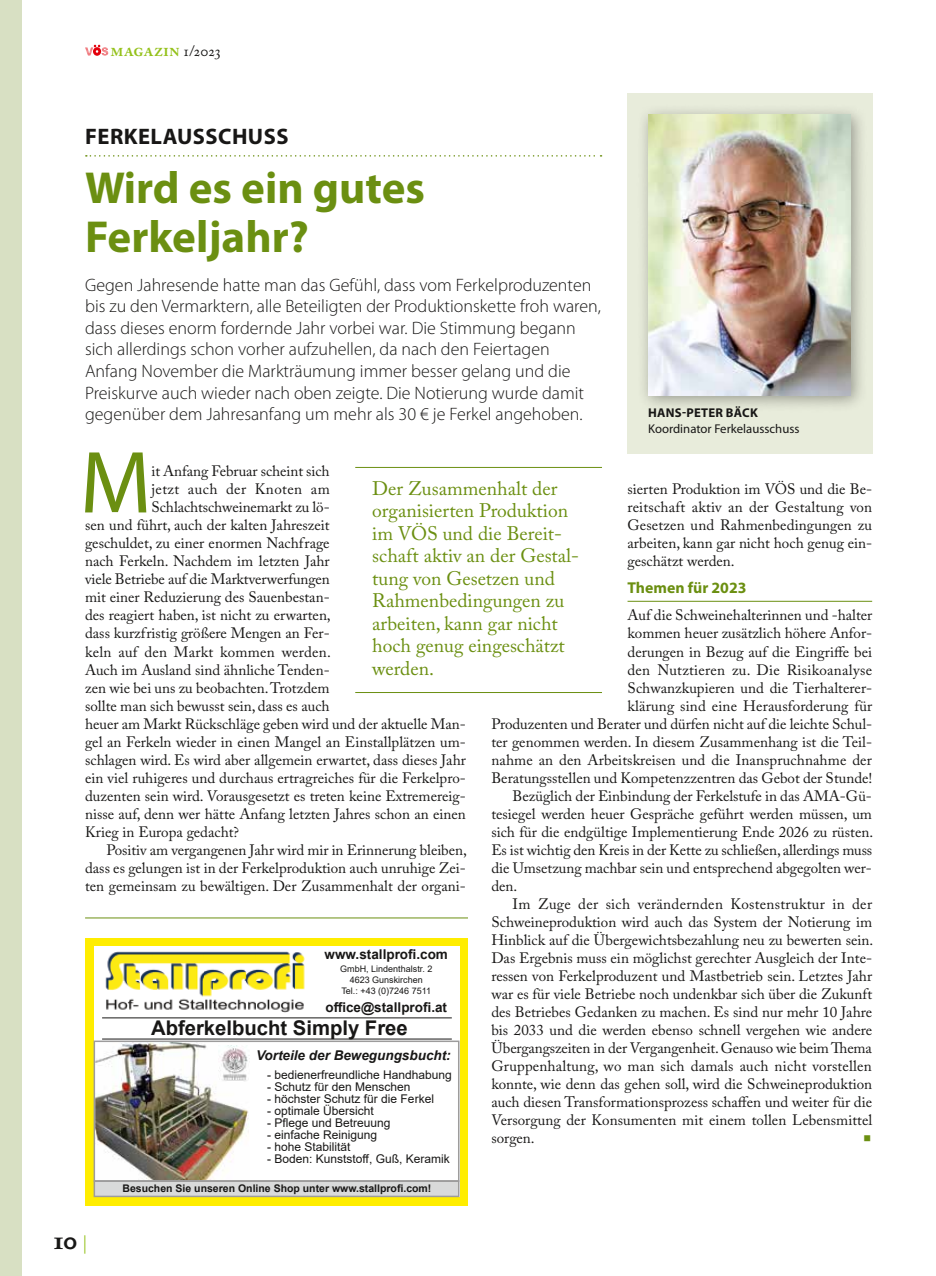
<style>
.page{position:relative;width:936px;height:1276px;background:#fff}
.page>*{position:absolute;margin:0;border:0;box-sizing:border-box;transform-origin:0 0}
.t1{font:88.95px "Myriad Pro";color:#6b8f11}
.t2{font:700 45px/49.5px "Myriad Pro";color:#6b8f11}
.t3{font:700 27px "Adobe Caslon Pro";color:#181716}
.t4{font:700 22.5px "Myriad Pro";letter-spacing:.02em;color:#181716}
.t5{font:700 20.25px "Arial";color:#181716}
.t6{font:19.5px/22.5px "Adobe Caslon Pro";color:#6b8f11}
.t7{font:300 18px/21.6px "Myriad Pro";color:#181716}
.t8{font:600 18px "Adobe Caslon Pro";letter-spacing:.01em;color:#94c11a}
.t9{font:700 15.75px "Myriad Pro";color:#6b8f11}
.t10{font:15px/18px "Adobe Caslon Pro";color:#181716;text-align:justify}
.t11{font:15px "Adobe Caslon Pro";letter-spacing:.02em;color:#181716}
.t12{font:15px "Adobe Caslon Pro";letter-spacing:.025em;color:#181716}
.t13{font:700 13.5px "Arial";color:#181716}
.t14{font:italic 700 13.5px "Arial";color:#181716}
.t15{font:12.75px "Myriad Pro";color:#181716}
.t16{font:700 12.75px "Myriad Pro";letter-spacing:.02em;color:#181716}
.t17{font:12px "Arial";color:#181716}
.t18{font:700 10.5px "Arial";color:#181716}
.t19{font:9px/11.2px "Arial";color:#181716;text-align:center}
.s1{font-weight:400;font-size:15px;color:#181716}
.s2{font-weight:400;font-size:18px;color:#94c11a}
</style>
<div class="page">
<div style="left:0;top:0;width:21px;height:1276px;background:#d8e0c3"></div>
<svg style="left:85px;top:45px;width:23px;height:11px"></svg>
<hr style="left:627px;top:601px;width:245px;height:1px;background:#6b8f11">
<svg style="left:86px;top:155px;width:515px;height:2px"></svg>
<div style="left:85px;top:938px;width:383px;height:267px;background:#ffed00"></div>
<div style="left:94px;top:946px;width:365px;height:251px;background:#fff"></div>
<hr style="left:102px;top:1017px;width:350px;height:1px;background:#181716">
<img style="left:105px;top:951px;width:200px;height:62px">
<hr style="left:102px;top:1038px;width:350px;height:1px;background:#181716">
<img style="left:97px;top:1043px;width:152px;height:135px">
<img style="left:218px;top:1045px;width:32px;height:36px">
<div style="left:94px;top:1181px;width:364px;height:15px;background:#d9dada"></div>
<div style="left:94px;top:1180px;width:365px;height:17px;border:2px solid #9d9c9c"></div>
<div style="left:94px;top:1040px;width:365px;height:141px;border:2px solid #9d9c9c"></div>
<div style="left:626px;top:94px;width:246px;height:360px;background:#e8ecdb"></div>
<div style="left:636px;top:103px;width:232px;height:310px;background:#181716;opacity:.4"></div>
<img style="left:648px;top:115px;width:202px;height:280px">
<hr style="left:355px;top:692px;width:247px;height:1px;background:#6b8f11">
<hr style="left:355px;top:467px;width:247px;height:1px;background:#6b8f11">
<hr style="left:85px;top:917px;width:383px;height:1px;background:#6b8f11">
<p class="t8" style="left:110px;top:39px;width:112px">Magazin <span class="s1">1/2023</span></p>
<h3 class="t4" style="left:85px;top:124px;width:205px">FERKELAUSSCHUSS</h3>
<h2 class="t2" style="left:85px;top:163px;width:341px">Wird es ein gutes<br>Ferkeljahr?</h2>
<p class="t7" style="left:85px;top:274px;width:517px">Gegen Jahresende hatte man das Gefühl, dass vom Ferkelproduzenten bis zu den Vermarktern, alle Beteiligten der Produktionskette froh waren, dass dieses enorm fordernde Jahr vorbei war. Die Stimmung begann sich allerdings schon vorher aufzuhellen, da nach den Feiertagen Anfang November die Markträumung immer besser gelang und die Preiskurve auch wieder nach oben zeigte. Die Notierung wurde damit gegenüber dem Jahresanfang um mehr als 30 € je Ferkel angehoben.</p>
<p class="t16" style="left:648px;top:406px;width:111px">HANS-PETER BÄCK</p>
<p class="t15" style="left:648px;top:421px;width:153px">Koordinator Ferkelausschuss</p>
<h1 class="t1" style="left:80px;top:434px;width:73px">M</h1>
<p class="t10" style="left:151px;top:462px;width:180px">it Anfang Februar scheint sich</p>
<p class="t12" style="left:151px;top:480px;width:180px">jetzt auch der Knoten am</p>
<p class="t10" style="left:151px;top:498px;width:180px">Schlachtschweinemarkt zu lö-</p>
<p class="t10" style="left:85px;top:516px;width:246px">sen und führt, auch der kalten Jahreszeit</p>
<p class="t10" style="left:85px;top:534px;width:246px">geschuldet, zu einer enormen Nachfrage</p>
<p class="t10" style="left:85px;top:552px;width:246px">nach Ferkeln. Nachdem im letzten Jahr</p>
<p class="t10" style="left:85px;top:570px;width:246px">viele Betriebe auf die Marktverwerfungen</p>
<p class="t10" style="left:85px;top:588px;width:246px">mit einer Reduzierung des Sauenbestan-</p>
<p class="t10" style="left:85px;top:606px;width:247px">des reagiert haben, ist nicht zu erwarten,</p>
<p class="t10" style="left:85px;top:624px;width:246px">dass kurzfristig größere Mengen an Fer-</p>
<p class="t10" style="left:85px;top:642px;width:247px">keln auf den Markt kommen werden.</p>
<p class="t10" style="left:85px;top:660px;width:246px">Auch im Ausland sind ähnliche Tenden-</p>
<p class="t10" style="left:85px;top:678px;width:246px">zen wie bei uns zu beobachten. Trotzdem</p>
<p class="t10" style="left:85px;top:696px;width:246px">sollte man sich bewusst sein, dass es auch</p>
<p class="t10" style="left:85px;top:714px;width:382px">heuer am Markt Rückschläge geben wird und der aktuelle Man-</p>
<p class="t10" style="left:85px;top:732px;width:382px">gel an Ferkeln wieder in einen Mangel an Einstallplätzen um-</p>
<p class="t10" style="left:85px;top:750px;width:382px">schlagen wird. Es wird aber allgemein erwartet, dass dieses Jahr</p>
<p class="t10" style="left:85px;top:768px;width:382px">ein viel ruhigeres und durchaus ertragreiches für die Ferkelpro-</p>
<p class="t10" style="left:85px;top:786px;width:382px">duzenten sein wird. Vorausgesetzt es treten keine Extremereig-</p>
<p class="t10" style="left:85px;top:804px;width:382px">nisse auf, denn wer hätte Anfang letzten Jahres schon an einen</p>
<p class="t10" style="left:85px;top:822px;width:155px">Krieg in Europa gedacht?</p>
<p class="t10" style="left:106px;top:840px;width:362px">Positiv am vergangenen Jahr wird mir in Erinnerung bleiben,</p>
<p class="t10" style="left:85px;top:858px;width:382px">dass es gelungen ist in der Ferkelproduktion auch unruhige Zei-</p>
<p class="t10" style="left:85px;top:876px;width:382px">ten gemeinsam zu bewältigen. Der Zusammenhalt der organi-</p>
<h3 class="t6" style="left:372px;top:476px;width:208px">Der Zusammenhalt der organisierten Produktion im VÖS und die Bereit&shy;schaft aktiv an der Gestal&shy;tung von Gesetzen und<br>Rahmenbedingungen zu arbeiten, kann gar nicht hoch genug eingeschätzt werden.</h3>
<p class="t10" style="left:627px;top:480px;width:246px">sierten Produktion im VÖS und die Be&shy;reitschaft aktiv an der Gestaltung von Gesetzen und Rahmenbedingungen zu arbeiten, kann gar nicht hoch genug ein&shy;geschätzt werden.</p>
<p class="t9" style="left:627px;top:579px;width:120px">Themen für 2023</p>
<p class="t10" style="left:627px;top:606px;width:246px">Auf die Schweinehalterinnen und -halter</p>
<p class="t10" style="left:627px;top:624px;width:246px">kommen heuer zusätzlich höhere Anfor-</p>
<p class="t10" style="left:627px;top:642px;width:246px">derungen in Bezug auf die Eingriffe bei</p>
<p class="t11" style="left:627px;top:660px;width:246px">den Nutztieren zu. Die Risikoanalyse</p>
<p class="t10" style="left:627px;top:678px;width:246px">Schwanzkupieren und die Tierhalterer-</p>
<p class="t10" style="left:627px;top:696px;width:246px">klärung sind eine Herausforderung für</p>
<p class="t10" style="left:491px;top:714px;width:382px">Produzenten und Berater und dürfen nicht auf die leichte Schul-</p>
<p class="t10" style="left:491px;top:732px;width:382px">ter genommen werden. In diesem Zusammenhang ist die Teil-</p>
<p class="t10" style="left:491px;top:750px;width:382px">nahme an den Arbeitskreisen und die Inanspruchnahme der</p>
<p class="t10" style="left:491px;top:768px;width:382px">Beratungsstellen und Kompetenzzentren das Gebot der Stunde!</p>
<p class="t10" style="left:512px;top:786px;width:361px">Bezüglich der Einbindung der Ferkelstufe in das AMA-Gü-</p>
<p class="t10" style="left:491px;top:804px;width:382px">tesiegel werden heuer Gespräche geführt werden müssen, um</p>
<p class="t10" style="left:491px;top:822px;width:383px">sich für die endgültige Implementierung Ende 2026 zu rüsten.</p>
<p class="t10" style="left:491px;top:840px;width:382px">Es ist wichtig den Kreis in der Kette zu schließen, allerdings muss</p>
<p class="t10" style="left:491px;top:858px;width:382px">die Umsetzung machbar sein und entsprechend abgegolten wer-</p>
<p class="t10" style="left:491px;top:876px;width:27px">den.</p>
<p class="t11" style="left:512px;top:894px;width:361px">Im Zuge der sich verändernden Kostenstruktur in der</p>
<p class="t10" style="left:491px;top:912px;width:382px">Schweineproduktion wird auch das System der Notierung im</p>
<p class="t10" style="left:491px;top:930px;width:383px">Hinblick auf die Übergewichtsbezahlung neu zu bewerten sein.</p>
<p class="t10" style="left:491px;top:948px;width:382px">Das Ergebnis muss ein möglichst gerechter Ausgleich der Inte-</p>
<p class="t10" style="left:491px;top:966px;width:382px">ressen von Ferkelproduzent und Mastbetrieb sein. Letztes Jahr</p>
<p class="t10" style="left:491px;top:984px;width:382px">war es für viele Betriebe noch undenkbar sich über die Zukunft</p>
<p class="t10" style="left:491px;top:1002px;width:382px">des Betriebes Gedanken zu machen. Es sind nur mehr 10 Jahre</p>
<p class="t10" style="left:491px;top:1020px;width:382px">bis 2033 und die werden ebenso schnell vergehen wie andere</p>
<p class="t10" style="left:491px;top:1038px;width:382px">Übergangszeiten in der Vergangenheit. Genauso wie beim Thema</p>
<p class="t10" style="left:491px;top:1056px;width:382px">Gruppenhaltung, wo man sich damals auch nicht vorstellen</p>
<p class="t10" style="left:491px;top:1074px;width:382px">konnte, wie denn das gehen soll, wird die Schweineproduktion</p>
<p class="t10" style="left:491px;top:1092px;width:382px">auch diesen Transformationsprozess schaffen und weiter für die</p>
<p class="t10" style="left:491px;top:1110px;width:382px">Versorgung der Konsumenten mit einem tollen Lebensmittel</p>
<p class="t10" style="left:491px;top:1128px;width:45px">sorgen.</p>
<p class="t13" style="left:324px;top:944px;width:125px">www.stallprofi.com</p>
<p class="t19" style="left:340px;top:963px;width:94px">GmbH, Lindenthalstr. 2<br>4623 Gunskirchen<br>Tel.: +43 (0)7246 7511</p>
<p class="t13" style="left:325px;top:997px;width:123px">office@stallprofi.at</p>
<h3 class="t5" style="left:151px;top:1013px;width:258px">Abferkelbucht Simply Free</h3>
<p class="t17" style="left:267px;top:1066px;width:186px">- bedienerfreundliche Handhabung</p>
<p class="t17" style="left:267px;top:1078px;width:145px">- Schutz für den Menschen</p>
<p class="t17" style="left:267px;top:1090px;width:168px">- höchster Schutz für die Ferkel</p>
<p class="t17" style="left:267px;top:1102px;width:108px">- optimale Übersicht</p>
<p class="t17" style="left:267px;top:1114px;width:125px">- Pflege und Betreuung</p>
<p class="t17" style="left:267px;top:1126px;width:112px">- einfache Reinigung</p>
<p class="t17" style="left:267px;top:1138px;width:85px">- hohe Stabilität</p>
<p class="t17" style="left:267px;top:1150px;width:184px">- Boden: Kunststoff, Guß, Keramik</p>
<p class="t14" style="left:256px;top:1046px;width:196px">Vorteile der Bewegungsbucht:</p>
<h3 class="t3" style="left:54px;top:1224px;width:36px">10 <span class="s2">|</span></h3>
<p class="t18" style="left:122px;top:1180px;width:310px">Besuchen Sie unseren Online Shop unter www.stallprofi.com!</p>
</div>
